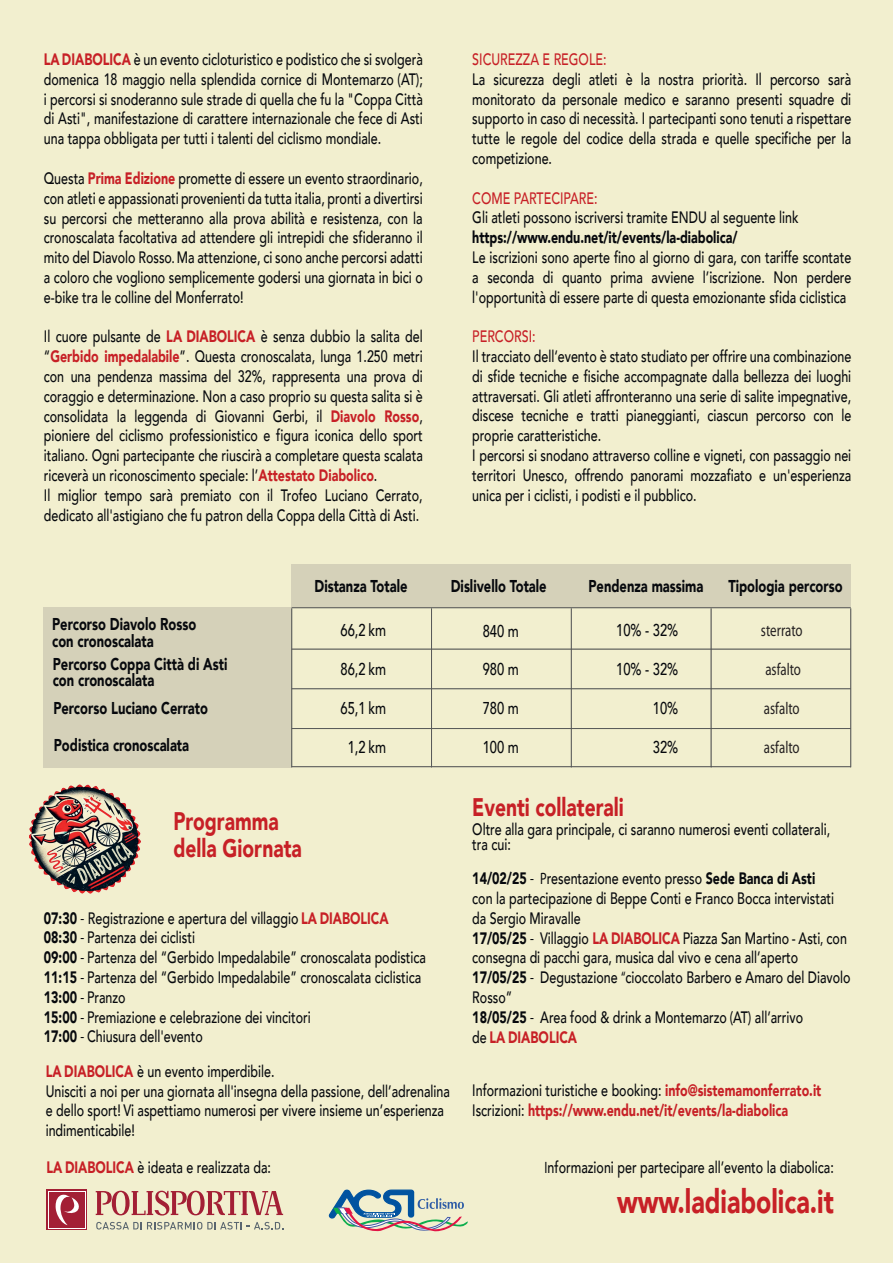
<style>
.page{position:relative;width:893px;height:1263px;background:#f2efcf}
.page>*{position:absolute;margin:0;border:0;box-sizing:border-box;transform-origin:0 0}
.t1{font:900 33px "Avenir";color:#c72026;scale:.76 1}
.t2{font:900 25.35px/27px "Avenir";color:#c72026;scale:.76 1}
.t3{font:900 17.1px/16.5px "Avenir";color:#07090d;scale:.76 1}
.t4{font:500 17.1px "Avenir";color:#07090d;scale:.76 1}
.t5{font:17.1px "Myriad Pro";color:#231f20;scale:.76 1}
.t6{font:500 16.5px/19.8px "Avenir";color:#07090d;scale:.76 1}
.t7{font:900 16.5px/19.5px "Avenir";color:#c72026;scale:.76 1}
.t8{font:900 16.5px "Avenir";color:#07090d;scale:.76 1}
.t9{font:500 16.5px "Avenir";color:#c72026;scale:.76 1}
.s1{font-weight:900;color:#c72026}
.s2{font-family:"Myriad Pro";font-weight:400}
.s3{font-weight:900}
.s4{font-weight:500;color:#07090d}
</style>
<div class="page">
<svg style="left:46px;top:1190px;width:41px;height:40px"></svg>
<svg style="left:96px;top:1191px;width:187px;height:24px"></svg>
<svg style="left:55px;top:1194px;width:24px;height:31px"></svg>
<svg style="left:96px;top:1222px;width:187px;height:7px"></svg>
<img style="left:30px;top:784px;width:111px;height:110px">
<svg style="left:328px;top:1189px;width:140px;height:42px"></svg>
<div style="left:44px;top:607px;width:248px;height:160px;background:#d5d1b9"></div>
<hr style="left:292px;top:766px;width:559px;height:1px;background:#575959">
<hr style="left:292px;top:728px;width:559px;height:1px;background:#575959">
<hr style="left:292px;top:688px;width:559px;height:1px;background:#575959">
<hr style="left:292px;top:648px;width:559px;height:1px;background:#575959">
<hr style="left:292px;top:607px;width:559px;height:1px;background:#575959">
<hr style="left:710px;top:608px;width:1px;height:159px;background:#575959">
<hr style="left:571px;top:608px;width:1px;height:159px;background:#575959">
<hr style="left:431px;top:608px;width:1px;height:159px;background:#575959">
<hr style="left:850px;top:608px;width:1px;height:159px;background:#575959">
<hr style="left:291px;top:608px;width:1px;height:159px;background:#575959">
<div style="left:292px;top:565px;width:559px;height:42px;background:#d5d1b9"></div>
<p class="t6" style="left:44px;top:49px;width:500px;text-align:justify"><span class="s1">LA DIABOLICA</span> è un evento cicloturistico e podistico che si svolgerà domenica 18 maggio nella splendida cornice di Montemarzo (AT); i percorsi si snoderanno sule strade di quella che fu la "Coppa Città di Asti", manifestazione di carattere internazionale che fece di Asti una tappa obbligata per tutti i talenti del ciclismo mondiale.</p>
<p class="t6" style="left:44px;top:167px;width:500px;text-align:justify">Questa <span class="s1">Prima Edizione</span> promette di essere un evento straordinario, con atleti e appassionati provenienti da tutta italia, pronti a divertirsi su percorsi che metteranno alla prova abilità e resistenza, con la cronoscalata facoltativa ad attendere gli intrepidi che sfideranno il mito del Diavolo Rosso<span class="s2">.</span> Ma attenzione, ci sono anche percorsi adatti a coloro che vogliono semplicemente godersi una giornata in bici o e-bike tra le colline del Monferrato!</p>
<p class="t6" style="left:44px;top:326px;width:500px">Il cuore pulsante de <span class="s1">LA DIABOLICA</span> è senza dubbio la salita del “<span class="s1">Gerbido impedalabile</span>”. Questa cronoscalata, lunga 1.250 metri con una pendenza massima del 32%, rappresenta una prova di coraggio e determinazione. Non a caso proprio su questa salita si è consolidata la leggenda di Giovanni Gerbi, il <span class="s1">Diavolo Rosso</span>, pioniere del ciclismo professionistico e figura iconica dello sport italiano. Ogni partecipante che riuscirà a completare questa scalata riceverà un riconoscimento speciale: l’<span class="s1">Attestato Diabolico</span>.<br>Il miglior tempo sarà premiato con il Trofeo Luciano Cerrato, dedicato all'astigiano che fu patron della Coppa della Città di Asti.</p>
<p class="t9" style="left:472px;top:45px;width:178px">SICUREZZA E REGOLE:</p>
<p class="t6" style="left:472px;top:68px;width:500px;text-align:justify">La sicurezza degli atleti è la nostra priorità. Il percorso sarà monitorato da personale medico e saranno presenti squadre di supporto in caso di necessità. I partecipanti sono tenuti a rispettare tutte le regole del codice della strada e quelle specifiche per la competizione.</p>
<p class="t9" style="left:472px;top:183px;width:166px">COME PARTECIPARE:</p>
<p class="t6" style="left:472px;top:207px;width:431px">Gli atleti possono iscriversi tramite ENDU al seguente link</p>
<p class="t8" style="left:472px;top:223px;width:351px">https://www.endu.net/it/events/la-diabolica/</p>
<p class="t6" style="left:472px;top:246px;width:500px;text-align:justify">Le iscrizioni sono aperte fino al giorno di gara, con tariffe scontate a seconda di quanto prima avviene l’iscrizione. Non perdere l'opportunità di essere parte di questa emozionante sfida ciclistica</p>
<p class="t9" style="left:472px;top:322px;width:85px">PERCORSI:</p>
<p class="t6" style="left:472px;top:345px;width:500px">Il tracciato dell‘evento è stato studiato per offrire una combinazione di sfide tecniche e fisiche accompagnate dalla bellezza dei luoghi attraversati. Gli atleti affronteranno una serie di salite impegnative, discese tecniche e tratti pianeggianti, ciascun percorso con le proprie caratteristiche.<br>I percorsi si snodano attraverso colline e vigneti, con passaggio nei territori Unesco, offrendo panorami mozzafiato e un'esperienza unica per i ciclisti, i podisti e il pubblico.</p>
<p class="t3" style="left:52px;top:615px;width:191px">Percorso Diavolo Rosso con cronoscalata</p>
<p class="t3" style="left:53px;top:655px;width:231px">Percorso Coppa Città di Asti con cronoscalata</p>
<p class="t3" style="left:53px;top:700px;width:205px">Percorso Luciano Cerrato</p>
<p class="t3" style="left:54px;top:736px;width:180px">Podistica cronoscalata</p>
<p class="t3" style="left:315px;top:577px;width:124px">Distanza Totale</p>
<p class="t3" style="left:451px;top:577px;width:128px">Dislivello Totale</p>
<p class="t3" style="left:588px;top:577px;width:153px">Pendenza massima</p>
<p class="t3" style="left:728px;top:577px;width:152px">Tipologia percorso</p>
<p class="t4" style="left:341px;top:616px;width:62px">66,2 km</p>
<p class="t4" style="left:341px;top:654px;width:62px">86,2 km</p>
<p class="t4" style="left:341px;top:693px;width:62px">65,1 km</p>
<p class="t4" style="left:348px;top:732px;width:52px">1,2 km</p>
<p class="t4" style="left:483px;top:616px;width:49px">840 m</p>
<p class="t4" style="left:483px;top:655px;width:49px">980 m</p>
<p class="t4" style="left:483px;top:694px;width:49px">780 m</p>
<p class="t4" style="left:483px;top:732px;width:49px">100 m</p>
<p class="t4" style="left:616px;top:615px;width:83px">10% - 32%</p>
<p class="t4" style="left:616px;top:654px;width:83px">10% - 32%</p>
<p class="t4" style="left:653px;top:693px;width:35px">10%</p>
<p class="t4" style="left:653px;top:732px;width:35px">32%</p>
<p class="t5" style="left:761px;top:620px;width:56px">sterrato</p>
<p class="t5" style="left:765px;top:659px;width:49px">asfalto</p>
<p class="t5" style="left:764px;top:698px;width:49px">asfalto</p>
<p class="t5" style="left:764px;top:737px;width:49px">asfalto</p>
<h2 class="t2" style="left:173px;top:807px;width:170px">Programma della Giornata</h2>
<h2 class="t2" style="left:472px;top:792px;width:201px">Eventi collaterali</h2>
<p class="t6" style="left:472px;top:821px;width:472px;line-height:15px">Oltre alla gara principale, ci saranno numerosi eventi collaterali, tra cui:</p>
<p class="t6" style="left:44px;top:907px;width:504px"><span class="s3">07:30</span> <span class="s2">-</span> Registrazione e apertura del villaggio <span class="s1">LA DIABOLICA </span><span class="s3">08:30</span> <span class="s2">-</span> Partenza dei ciclisti<br><span class="s3">09:00</span> <span class="s2">-</span> Partenza del “Gerbido Impedalabile” cronoscalata podistica <span class="s3">11:15</span> <span class="s2">-</span> Partenza del “Gerbido Impedalabile” cronoscalata ciclistica <span class="s3">13:00</span> <span class="s2">-</span> Pranzo<br><span class="s3">15:00</span> <span class="s2">-</span> Premiazione e celebrazione dei vincitori<br><span class="s3">17:00</span> <span class="s2">-</span> Chiusura dell'evento</p>
<p class="t6" style="left:46px;top:1060px;width:533px"><span class="s1">LA DIABOLICA</span> è un evento imperdibile.<br>Unisciti a noi per una giornata all'insegna della passione, dell’adrenalina e dello sport! Vi aspettiamo numerosi per vivere insieme un’esperienza indimenticabile!</p>
<p class="t6" style="left:46px;top:1156px;width:297px"><span class="s1">LA DIABOLICA</span> è ideata e realizzata da:</p>
<p class="t6" style="left:472px;top:868px;width:499px"><span class="s3">14/02/25</span> <span class="s2">- P</span>resentazione evento presso <span class="s3">Sede Banca di Asti<br></span>con la partecipazione di Beppe Conti e Franco Bocca intervistati da Sergio Miravalle<br><span class="s3">17/05/25</span> <span class="s2">-</span> Villaggio <span class="s1">LA DIABOLICA</span> Piazza San Martino - Asti<span class="s2">,</span> con consegna di pacchi gara, musica dal vivo e cena all’aperto <span class="s3">17/05/25</span> <span class="s2">-</span> Degustazione <span class="s2">“</span>cioccolato Barbero e Amaro del Diavolo Rosso”<br><span class="s3">18/05/25</span> <span class="s2">-</span> Area food &amp; drink a Montemarzo (AT) all’arrivo<br>de <span class="s1">LA DIABOLICA</span></p>
<p class="t7" style="left:472px;top:1080px;width:461px"><span class="s4">Informazioni turistiche e booking:</span> info@sistemamonferrato.it<br><span class="s4">Iscrizioni:</span> https://www.endu.net/it/events/la-diabolica</p>
<p class="t6" style="left:545px;top:1156px;width:382px"><span class="s2">I</span>nformazioni per partecipare all’evento la diabolica:</p>
<h1 class="t1" style="left:617px;top:1173px;width:287px">www.ladiabolica.it</h1>
</div>
